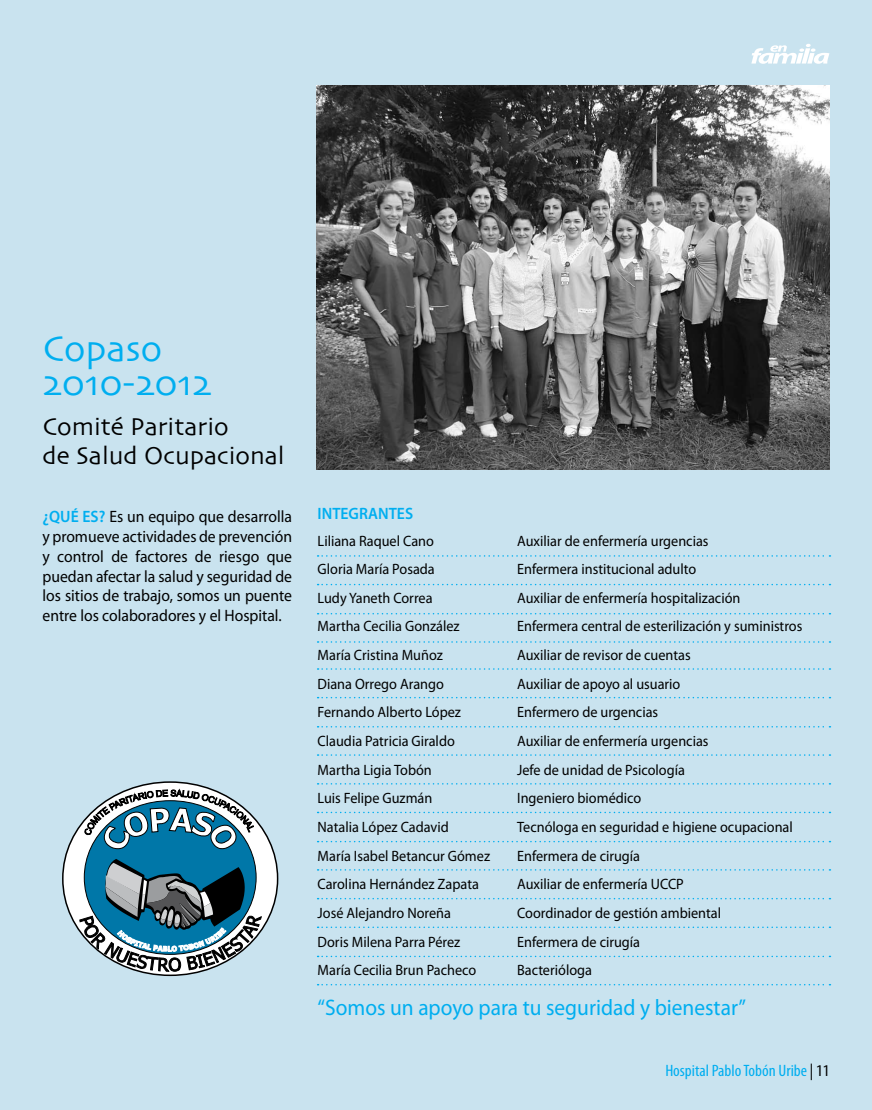
<style>
.page{position:relative;width:872px;height:1110px;background:#c9e3ef}
.page>*{position:absolute;margin:0;border:0;box-sizing:border-box;transform-origin:0 0}
.t1{font:37.5px/34.2px "Skia";color:#00aeef}
.t2{font:25.5px/28.2px "Skia";color:#000}
.t3{font:22.5px "Myriad Pro";color:#00aeef;scale:.95 1}
.t4{font:16.5px/19.8px "Myriad Pro";color:#000;text-align:justify;scale:.95 1}
.t5{font:condensed 16.5px "Myriad Pro";color:#00aeef;scale:1.05 1}
.t6{font:600 16.5px "Myriad Pro";color:#00aeef;scale:.95 1}
.t7{font:15px "Myriad Pro";color:#000;scale:.95 1}
.s1{font-weight:600;color:#00aeef}
.s2{color:#000}
</style>
<div class="page">
<img style="left:317px;top:85px;width:512px;height:384px">
<svg style="left:317px;top:555px;width:513px;height:2px"></svg>
<svg style="left:317px;top:668px;width:513px;height:2px"></svg>
<svg style="left:317px;top:783px;width:513px;height:1px"></svg>
<svg style="left:317px;top:898px;width:513px;height:1px"></svg>
<svg style="left:317px;top:613px;width:513px;height:1px"></svg>
<svg style="left:317px;top:726px;width:513px;height:1px"></svg>
<svg style="left:317px;top:841px;width:513px;height:1px"></svg>
<svg style="left:317px;top:955px;width:513px;height:2px"></svg>
<svg style="left:317px;top:641px;width:513px;height:2px"></svg>
<svg style="left:317px;top:754px;width:513px;height:2px"></svg>
<svg style="left:317px;top:869px;width:513px;height:1px"></svg>
<svg style="left:317px;top:984px;width:513px;height:1px"></svg>
<svg style="left:317px;top:584px;width:513px;height:1px"></svg>
<svg style="left:317px;top:697px;width:513px;height:1px"></svg>
<svg style="left:317px;top:812px;width:513px;height:1px"></svg>
<svg style="left:317px;top:926px;width:513px;height:2px"></svg>
<div style="left:63px;top:782px;width:215px;height:193px;background:#fff;border-radius:50%"></div>
<div style="left:84px;top:801px;width:172px;height:153px;background:#0077a8;border-radius:50%"></div>
<svg style="left:79px;top:859px;width:182px;height:112px"></svg>
<svg style="left:85px;top:789px;width:169px;height:60px"></svg>
<svg style="left:751px;top:44px;width:78px;height:20px"></svg>
<p class="t1" style="left:43px;top:333px;width:170px">Copaso<br>2010-2012</p>
<p class="t2" style="left:43px;top:414px;width:244px">Comité Paritario<br>de Salud Ocupacional</p>
<p class="t4" style="left:43px;top:506px;width:264px"><span class="s1">¿QUÉ ES?</span> Es un equipo que desarrolla y promueve actividades de prevención y control de factores de riesgo que puedan afectar la salud y seguridad de los sitios de trabajo, somos un puente entre los colaboradores y el Hospital.</p>
<p class="t6" style="left:317px;top:503px;width:102px">INTEGRANTES</p>
<p class="t7" style="left:317px;top:531px;width:124px">Liliana Raquel Cano</p>
<p class="t7" style="left:517px;top:531px;width:203px">Auxiliar de enfermería urgencias</p>
<p class="t7" style="left:317px;top:560px;width:125px">Gloria María Posada</p>
<p class="t7" style="left:517px;top:560px;width:190px">Enfermera institucional adulto</p>
<p class="t7" style="left:317px;top:588px;width:122px">Ludy Yaneth Correa</p>
<p class="t7" style="left:517px;top:588px;width:236px">Auxiliar de enfermería hospitalización</p>
<p class="t7" style="left:317px;top:617px;width:151px">Martha Cecilia González</p>
<p class="t7" style="left:517px;top:617px;width:302px">Enfermera central de esterilización y suministros</p>
<p class="t7" style="left:317px;top:646px;width:133px">María Cristina Muñoz</p>
<p class="t7" style="left:517px;top:646px;width:184px">Auxiliar de revisor de cuentas</p>
<p class="t7" style="left:317px;top:674px;width:134px">Diana Orrego Arango</p>
<p class="t7" style="left:517px;top:674px;width:173px">Auxiliar de apoyo al usuario</p>
<p class="t7" style="left:317px;top:703px;width:152px">Fernando Alberto López</p>
<p class="t7" style="left:517px;top:703px;width:150px">Enfermero de urgencias</p>
<p class="t7" style="left:317px;top:732px;width:146px">Claudia Patricia Giraldo</p>
<p class="t7" style="left:517px;top:732px;width:203px">Auxiliar de enfermería urgencias</p>
<p class="t7" style="left:317px;top:760px;width:122px">Martha Ligia Tobón</p>
<p class="t7" style="left:517px;top:760px;width:178px">Jefe de unidad de Psicología</p>
<p class="t7" style="left:317px;top:789px;width:122px">Luis Felipe Guzmán</p>
<p class="t7" style="left:517px;top:789px;width:132px">Ingeniero biomédico</p>
<p class="t7" style="left:317px;top:817px;width:140px">Natalia López Cadavid</p>
<p class="t7" style="left:517px;top:817px;width:292px">Tecnóloga en seguridad e higiene ocupacional</p>
<p class="t7" style="left:317px;top:846px;width:183px">María Isabel Betancur Gómez</p>
<p class="t7" style="left:517px;top:846px;width:131px">Enfermera de cirugía</p>
<p class="t7" style="left:317px;top:875px;width:171px">Carolina Hernández Zapata</p>
<p class="t7" style="left:517px;top:875px;width:177px">Auxiliar de enfermería UCCP</p>
<p class="t7" style="left:317px;top:903px;width:142px">José Alejandro Noreña</p>
<p class="t7" style="left:517px;top:903px;width:216px">Coordinador de gestión ambiental</p>
<p class="t7" style="left:317px;top:932px;width:152px">Doris Milena Parra Pérez</p>
<p class="t7" style="left:517px;top:932px;width:131px">Enfermera de cirugía</p>
<p class="t7" style="left:317px;top:961px;width:169px">María Cecilia Brun Pacheco</p>
<p class="t7" style="left:517px;top:961px;width:80px">Bacterióloga</p>
<p class="t3" style="left:317px;top:993px;width:452px">“Somos un apoyo para tu seguridad y bienestar”</p>
<p class="t5" style="left:665px;top:1060px;width:158px">Hospital Pablo Tobón Uribe <span class="s2">| 11</span></p>
</div>
